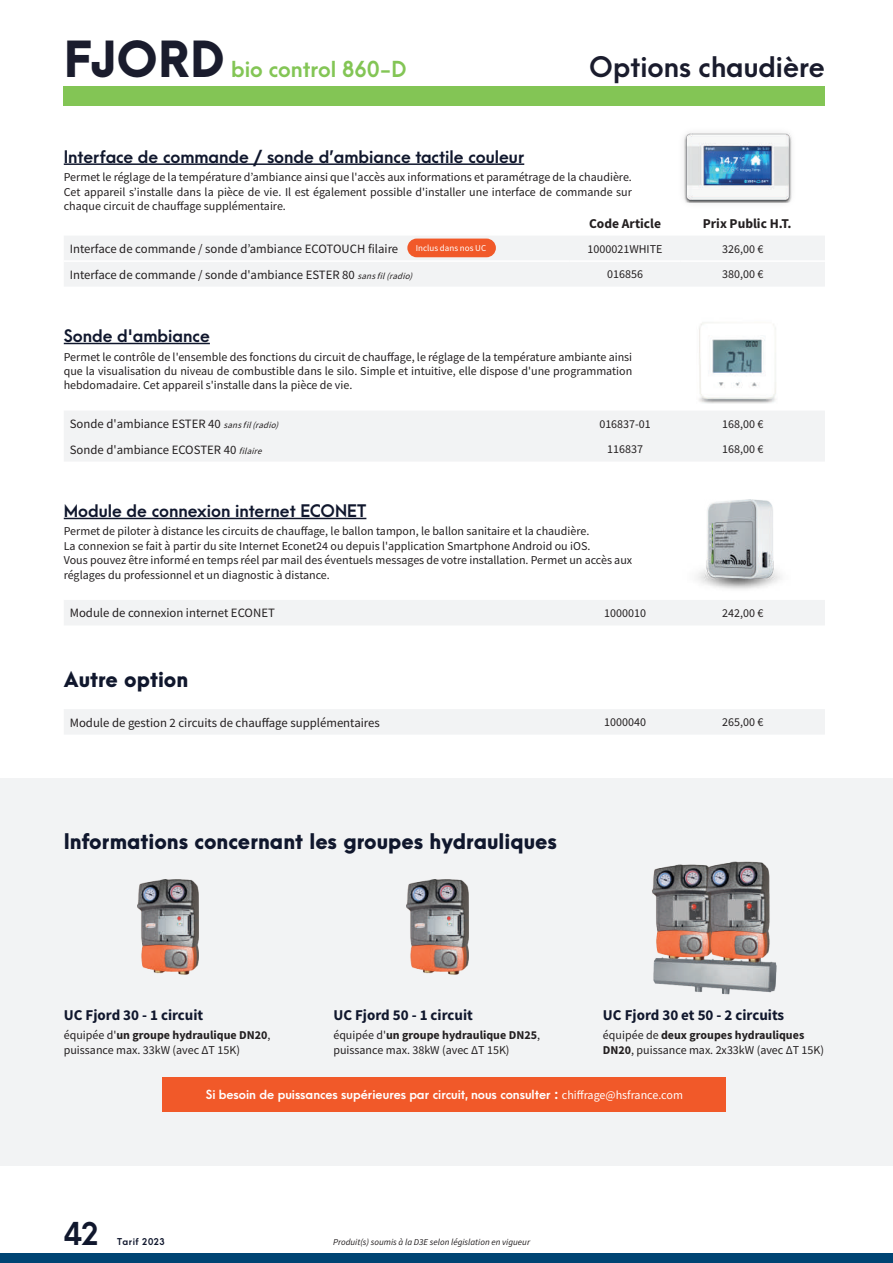
<style>
.page{position:relative;width:893px;height:1263px;background:#fff}
.page>*{position:absolute;margin:0;border:0;box-sizing:border-box;transform-origin:0 0}
.t1{font:700 30px "Arca Majora 3";color:#10172d}
.t2{font:700 27px "Arca Majora 3";color:#1a1c2d}
.t3{font:700 21px "Arca Majora 3";color:#83c555}
.t4{font:800 19.5px "Arca Majora 3";color:#10172d}
.t5{font:700 16.5px "Arca Majora 3";color:#10172d}
.t6{font:700 15px "Source Sans Pro";color:#10172d}
.t7{font:700 13.5px "Source Sans Pro";color:#231f20}
.t8{font:12.75px "Source Sans Pro";color:#231f20}
.t9{font:12px/14.4px "Source Sans Pro";color:#231f20}
.t10{font:700 12px "Arca Majora 3";color:#fff}
.t11{font:italic 9px "Source Sans Pro";color:#231f20}
.t12{font:9px "Source Sans Pro";color:#fff}
.t13{font:700 9px "Arca Majora 3";letter-spacing:.05em;color:#10172d}
.s1{font-weight:800;font-size:45px;color:#1a1c2d}
.s2{font-style:italic;font-size:9px}
.s3{font-weight:700}
.s4{font-family:"Source Sans Pro";font-weight:400}
.s5{font-style:inherit}
</style>
<div class="page">
<div style="left:0;top:1253px;width:893px;height:10px;background:#004473"></div>
<div style="left:0;top:778px;width:893px;height:388px;background:#f2f3f4"></div>
<img style="left:683px;top:133px;width:109px;height:70px">
<img style="left:699px;top:322px;width:77px;height:82px">
<div style="left:64px;top:709px;width:761px;height:25px;background:#f2f3f4"></div>
<div style="left:64px;top:236px;width:761px;height:50px;background:#f2f3f4"></div>
<hr style="left:64px;top:260px;width:506px;height:2px;background:#fff">
<hr style="left:570px;top:260px;width:110px;height:2px;background:#fff">
<hr style="left:680px;top:260px;width:145px;height:2px;background:#fff">
<hr style="left:64px;top:163px;width:460px;height:2px;background:#10172d">
<div style="left:64px;top:86px;width:761px;height:20px;background:#83c555"></div>
<div style="left:163px;top:1077px;width:563px;height:34px;background:#f15929"></div>
<img style="left:407px;top:880px;width:61px;height:95px">
<img style="left:137px;top:880px;width:62px;height:95px">
<img style="left:652px;top:862px;width:125px;height:133px">
<div style="left:64px;top:411px;width:761px;height:50px;background:#f2f3f4"></div>
<hr style="left:64px;top:343px;width:146px;height:1px;background:#10172d">
<div style="left:407px;top:239px;width:89px;height:18px;background:#f15929;border-radius:9px"></div>
<img style="left:697px;top:499px;width:84px;height:90px">
<div style="left:64px;top:600px;width:761px;height:25px;background:#f2f3f4"></div>
<hr style="left:64px;top:518px;width:302px;height:1px;background:#10172d">
<h3 class="t3" style="left:64px;top:51px;width:344px"><span class="s1">FJORD</span> bio control 860-D</h3>
<h2 class="t2" style="left:589px;top:43px;width:237px">Options chaudière</h2>
<h3 class="t5" style="left:64px;top:142px;width:462px">Interface de commande / sonde d’ambiance tactile couleur</h3>
<p class="t9" style="left:64px;top:170px;width:570px;text-align:justify">Permet le réglage de la température d’ambiance ainsi que l'accès aux informations et paramétrage de la chaudière.<br>Cet appareil s’installe dans la pièce de vie. Il est également possible d'installer une interface de commande sur chaque circuit de chauffage supplémentaire.</p>
<p class="t7" style="left:589px;top:214px;width:73px">Code Article</p>
<p class="t7" style="left:703px;top:214px;width:90px">Prix Public H.T.</p>
<p class="t8" style="left:70px;top:241px;width:330px">Interface de commande / sonde d’ambiance ECOTOUCH filaire</p>
<p class="t9" style="left:588px;top:242px;width:76px">1000021WHITE</p>
<p class="t9" style="left:722px;top:242px;width:43px">326,00 €</p>
<p class="t8" style="left:70px;top:266px;width:347px">Interface de commande / sonde d'ambiance ESTER 80 <span class="s2">sansfil(radio)</span></p>
<p class="t9" style="left:607px;top:267px;width:37px">016856</p>
<p class="t9" style="left:722px;top:267px;width:43px">380,00 €</p>
<p class="t12" style="left:416px;top:243px;width:72px">Inclus dans nos UC</p>
<h3 class="t5" style="left:64px;top:321px;width:148px">Sonde d'ambiance</h3>
<p class="t9" style="left:64px;top:349px;width:570px;text-align:justify">Permet le contrôle de l'ensemble des fonctions du circuit de chauffage, le réglage de la température ambiante ainsi que la visualisation du niveau de combustible dans le silo. Simple et intuitive, elle dispose d'une programmation hebdomadaire. Cet appareil s'installe dans la pièce de vie.</p>
<p class="t8" style="left:70px;top:416px;width:213px">Sonde d'ambiance ESTER 40 <span class="s2">sansfil(radio)</span></p>
<p class="t9" style="left:599px;top:417px;width:53px">016837-01</p>
<p class="t9" style="left:722px;top:417px;width:43px">168,00 €</p>
<p class="t8" style="left:70px;top:441px;width:196px">Sonde d'ambiance ECOSTER 40 <span class="s2">filaire</span></p>
<p class="t9" style="left:607px;top:442px;width:37px">116837</p>
<p class="t9" style="left:722px;top:442px;width:43px">168,00 €</p>
<h3 class="t5" style="left:64px;top:496px;width:304px">Module de connexion internet ECONET</h3>
<p class="t9" style="left:64px;top:524px;width:570px">Permet de piloter à distance les circuits de chauffage, le ballon tampon, le ballon sanitaire et la chaudière.<br>La connexion se fait à partir du site Internet Econet24 ou depuis l'application Smartphone Android ou iOS.<br>Vous pouvez être informé en temps réel par mail des éventuels messages de votre installation. Permet un accès aux réglages du professionnel et un diagnostic à distance.</p>
<p class="t8" style="left:70px;top:605px;width:207px">Module de connexion internet ECONET</p>
<p class="t9" style="left:604px;top:606px;width:43px">1000010</p>
<p class="t9" style="left:722px;top:606px;width:43px">242,00 €</p>
<h3 class="t4" style="left:64px;top:661px;width:126px">Autre option</h3>
<p class="t8" style="left:70px;top:714px;width:312px">Module de gestion 2 circuits de chauffage supplémentaires</p>
<p class="t9" style="left:604px;top:715px;width:43px">1000040</p>
<p class="t9" style="left:722px;top:715px;width:43px">265,00 €</p>
<h3 class="t4" style="left:64px;top:823px;width:494px">Informations concernant les groupes hydrauliques</h3>
<p class="t6" style="left:64px;top:1005px;width:141px">UC Fjord 30 - 1 circuit</p>
<p class="t9" style="left:64px;top:1028px;width:208px">équipée d'<span class="s3">un groupe hydraulique DN20</span>, puissance max. 33kW (avec ΔT 15K)</p>
<p class="t6" style="left:333px;top:1005px;width:141px">UC Fjord 50 - 1 circuit</p>
<p class="t9" style="left:333px;top:1028px;width:208px">équipée d'<span class="s3">un groupe hydraulique DN25</span>, puissance max. 38kW (avec ΔT 15K)</p>
<p class="t6" style="left:603px;top:1005px;width:183px">UC Fjord 30 et 50 - 2 circuits</p>
<p class="t9" style="left:603px;top:1028px;width:223px">équipée de <span class="s3">deux groupes hydrauliques<br>DN20</span>, puissance max. 2x33kW (avec ΔT 15K)</p>
<p class="t10" style="left:206px;top:1084px;width:479px">Si besoin de puissances supérieures par circuit, nous consulter : <span class="s4">chiffrage@hsfrance.com</span></p>
<h1 class="t1" style="left:64px;top:1207px;width:37px">42</h1>
<p class="t13" style="left:117px;top:1233px;width:49px"><span class="s5">T</span>arif 2023</p>
<p class="t11" style="left:333px;top:1236px;width:198px">Produit(s) soumis à la D3E selon législation en vigueur</p>
</div>
